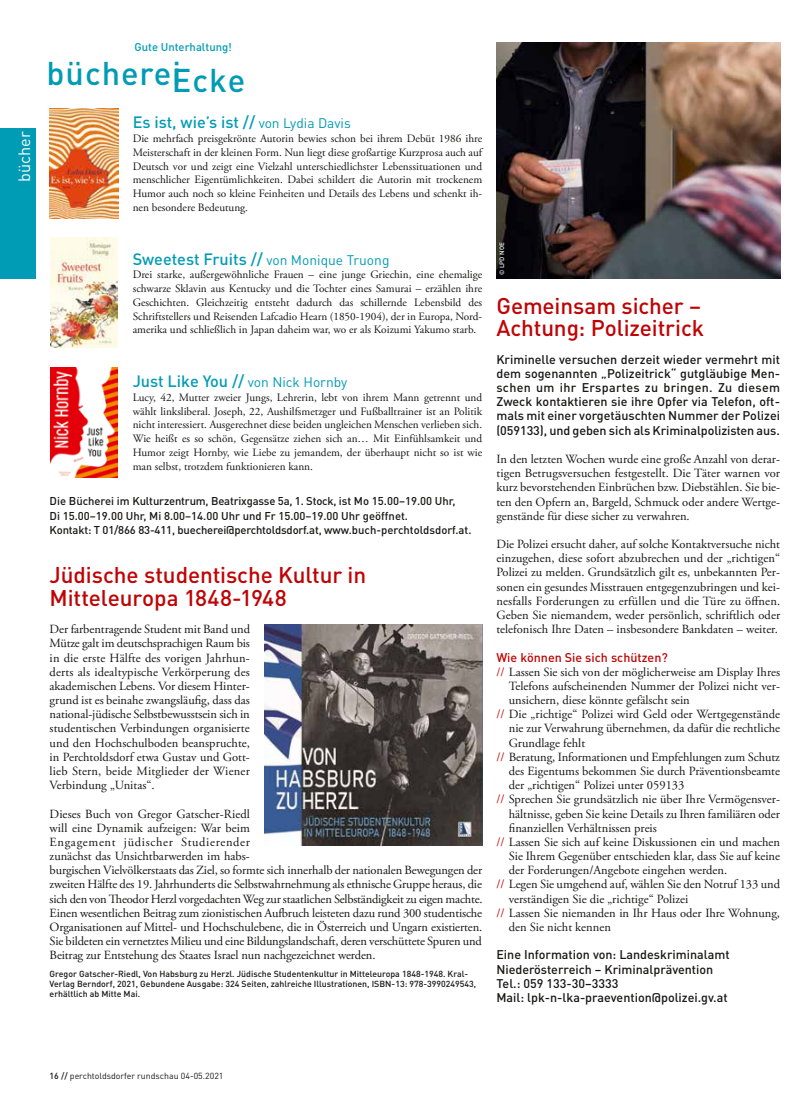
<style>
.page{position:relative;width:812px;height:1099px;background:#fff}
.page>*{position:absolute;margin:0;border:0;box-sizing:border-box;transform-origin:0 0}
.t1{font:500 32.5px "DINOT";letter-spacing:.03em;color:#009bb4}
.Head_18pt{font:500 22.5px/22.5px "DINOT";letter-spacing:-.005em;color:#c00304}
.Autor_Buch{font:500 16.25px "DINOT";color:#009bb4}
.t2{font:16.25px "DINOT";color:#fff}
.FT{font:12.5px/14.1px "Adobe Garamond Pro";letter-spacing:-.005em;color:#181716;text-align:justify}
.FT-2{font:500 12.5px/14.1px "DINOT";color:#181716;text-align:justify}
.FT_AZ{font:500 12.5px "DINOT";color:#c00304}
.FT_Buch{font:11.25px/13.8px "Adobe Garamond Pro";color:#181716;text-align:justify}
.Öffnungszeiten_Buch{font:500 11.25px "DINOT";color:#181716}
.Vorspann_Buch{font:500 11.25px "DINOT";letter-spacing:-.015em;color:#181716}
.Vorspann_Buch-2{font:500 11.25px "DINOT";color:#009bb4}
.BT{font:500 8.75px/10px "DINOT";color:#181716}
.t3{font:8.75px "DINOT";color:#181716}
.t4{font:500 6.25px "DINOT";color:#fff}
.s1{font-weight:400;font-size:13.75px}
.s2{color:#c00304}
.s3{font-weight:500}
</style>
<div class="page">
<img style="left:50px;top:108px;width:69px;height:110px">
<img style="left:51px;top:238px;width:67px;height:110px">
<img style="left:51px;top:367px;width:66px;height:110px">
<div style="left:0;top:128px;width:35px;height:151px;background:#009bb4"></div>
<img style="left:496px;top:43px;width:284px;height:236px">
<img style="left:264px;top:625px;width:218px;height:220px">
<p class="t2" style="left:13px;top:182px;width:52px;rotate:-90deg">bücher</p>
<p class="Vorspann_Buch-2" style="left:134px;top:39px;width:99px">Gute Unterhaltung!</p>
<p class="t1" style="left:47px;top:51px;width:136px">bücherei</p>
<p class="t1" style="left:172px;top:58px;width:75px">Ecke</p>
<p class="Autor_Buch" style="left:133px;top:111px;width:220px">Es ist, wie’s ist // <span class="s1">von Lydia Davis</span></p>
<p class="FT_Buch" style="left:133px;top:132px;width:351px">Die mehrfach preisgekrönte Autorin bewies schon bei ihrem Debüt 1986 ihre Meisterschaft in der kleinen Form. Nun liegt diese großartige Kurzprosa auch auf Deutsch vor und zeigt eine Vielzahl unterschiedlichster Lebenssituationen und menschlicher Eigentümlichkeiten. Dabei schildert die Autorin mit trockenem Humor auch noch so kleine Feinheiten und Details des Lebens und schenkt ih&shy;nen besondere Bedeutung.</p>
<p class="Autor_Buch" style="left:133px;top:248px;width:258px">Sweetest Fruits // <span class="s1">von Monique Truong</span></p>
<p class="FT_Buch" style="left:133px;top:268px;width:351px">Drei starke, außergewöhnliche Frauen – eine junge Griechin, eine ehemalige schwarze Sklavin aus Kentucky und die Tochter eines Samurai – erzählen ihre Geschichten. Gleichzeitig entsteht dadurch das schillernde Lebensbild des Schriftstellers und Reisenden Lafcadio Hearn (1850-1904), der in Europa, Nord&shy;amerika und schließlich in Japan daheim war, wo er als Koizumi Yakumo starb.</p>
<p class="Autor_Buch" style="left:133px;top:370px;width:216px">Just Like You // <span class="s1">von Nick Hornby</span></p>
<p class="FT_Buch" style="left:133px;top:391px;width:351px">Lucy, 42, Mutter zweier Jungs, Lehrerin, lebt von ihrem Mann getrennt und wählt linksliberal. Joseph, 22, Aushilfsmetzger und Fußballtrainer ist an Politik nicht interessiert. Ausgerechnet diese beiden ungleichen Menschen verlieben sich.<br>Wie heißt es so schön, Gegensätze ziehen sich an… Mit Einfühlsamkeit und Humor zeigt Hornby, wie Liebe zu jemandem, der überhaupt nicht so ist wie man selbst, trotzdem funktionieren kann.</p>
<p class="Öffnungszeiten_Buch" style="left:50px;top:493px;width:407px">Die Bücherei im Kulturzentrum, Beatrixgasse 5a, 1. Stock, ist Mo 15.00–19.00 Uhr,</p>
<p class="Öffnungszeiten_Buch" style="left:50px;top:508px;width:360px">Di 15.00–19.00 Uhr, Mi 8.00–14.00 Uhr und Fr 15.00–19.00 Uhr geöffnet.</p>
<p class="Vorspann_Buch" style="left:50px;top:522px;width:423px">Kontakt: T 01/866 83-411, buecherei@perchtoldsdorf.at, www.buch-perchtoldsdorf.at.</p>
<p class="Head_18pt" style="left:50px;top:563px;width:318px">Jüdische studentische Kultur in<br>Mitteleuropa 1848-1948</p>
<p class="FT" style="left:50px;top:622px;width:202px">Der farbentragende Student mit Band und Mütze galt im deutschsprachigen Raum bis in die erste Hälfte des vorigen Jahrhun&shy;derts als idealtypische Verkörperung des akademischen Lebens. Vor diesem Hinter&shy;grund ist es beinahe zwangsläufig, dass das national-jüdische Selbstbewusstsein sich in studentischen Verbindungen organisierte und den Hochschulboden beanspruchte, in Perchtoldsdorf etwa Gustav und Gott&shy;lieb Stern, beide Mitglieder der Wiener Verbindung „Unitas“.</p>
<p class="FT" style="left:50px;top:807px;width:434px;text-align:left">Dieses Buch von Gregor Gatscher-Riedl<br>will eine Dynamik aufzeigen: War beim<br>Engagement jüdischer Studierender<br>zunächst das Unsichtbarwerden im habs-<br>burgischen Vielvölkerstaats das Ziel, so formte sich innerhalb der nationalen Bewegungen der zweiten Hälfte des 19. Jahrhunderts die Selbstwahrnehmung als ethnische Gruppe heraus, die sich den von Theodor Herzl vorgedachten Weg zur staatlichen Selbständigkeit zu eigen machte.<br>Einen wesentlichen Beitrag zum zionistischen Aufbruch leisteten dazu rund 300 studentische Organisationen auf Mittel- und Hochschulebene, die in Österreich und Ungarn existierten.<br>Sie bildeten ein vernetztes Milieu und eine Bildungslandschaft, deren verschüttete Spuren und Beitrag zur Entstehung des Staates Israel nun nachgezeichnet werden.</p>
<p class="BT" style="left:50px;top:968px;width:428px">Gregor Gatscher-Riedl, Von Habsburg zu Herzl. Jüdische Studentenkultur in Mitteleuropa 1848-1948. Kral-<br>Verlag Berndorf, 2021, Gebundene Ausgabe: 324 Seiten, zahlreiche Illustrationen, ISBN-13: 978-3990249543, erhältlich ab Mitte Mai.</p>
<p class="t4" style="left:497px;top:275px;width:34px;rotate:-90deg">© LPD NOE</p>
<p class="Head_18pt" style="left:496px;top:293px;width:209px">Gemeinsam sicher –<br>Achtung: Polizeitrick</p>
<p class="FT-2" style="left:496px;top:351px;width:285px">Kriminelle versuchen derzeit wieder vermehrt mit dem sogenannten „Polizeitrick“ gutgläubige Men&shy;schen um ihr Erspartes zu bringen. Zu diesem Zweck kontaktieren sie ihre Opfer via Telefon, oft&shy;mals mit einer vorgetäuschten Nummer der Polizei (059133), und geben sich als Kriminalpolizisten aus.</p>
<p class="FT" style="left:496px;top:452px;width:285px">In den letzten Wochen wurde eine große Anzahl von derar&shy;tigen Betrugsversuchen festgestellt. Die Täter warnen vor kurz bevorstehenden Einbrüchen bzw. Diebstählen. Sie bie&shy;ten den Opfern an, Bargeld, Schmuck oder andere Wertge&shy;genstände für diese sicher zu verwahren.</p>
<p class="FT" style="left:496px;top:537px;width:285px">Die Polizei ersucht daher, auf solche Kontaktversuche nicht einzugehen, diese sofort abzubrechen und der „richtigen“ Polizei zu melden. Grundsätzlich gilt es, unbekannten Per&shy;sonen ein gesundes Misstrauen entgegenzubringen und kei&shy;nesfalls Forderungen zu erfüllen und die Türe zu öffnen.<br>Geben Sie niemandem, weder persönlich, schriftlich oder telefonisch Ihre Daten – insbesondere Bankdaten – weiter.</p>
<p class="FT_AZ" style="left:496px;top:648px;width:173px">Wie können Sie sich schützen?</p>
<p class="FT" style="left:508px;top:665px;width:273px;text-indent:-12px"><span class="s2">//</span> Lassen Sie sich von der möglicherweise am Display Ihres Telefons aufscheinenden Nummer der Polizei nicht ver&shy;unsichern, diese könnte gefälscht sein</p>
<p class="FT" style="left:508px;top:707px;width:273px;text-indent:-12px"><span class="s2">//</span> Die „richtige“ Polizei wird Geld oder Wertgegenstände nie zur Verwahrung übernehmen, da dafür die rechtliche Grundlage fehlt</p>
<p class="FT" style="left:508px;top:750px;width:273px;text-indent:-12px"><span class="s2">//</span> Beratung, Informationen und Empfehlungen zum Schutz des Eigentums bekommen Sie durch Präventionsbeamte der „richtigen“ Polizei unter 059133</p>
<p class="FT" style="left:508px;top:792px;width:273px;text-indent:-12px"><span class="s2">//</span> Sprechen Sie grundsätzlich nie über Ihre Vermögensver&shy;hältnisse, geben Sie keine Details zu Ihren familiären oder finanziellen Verhältnissen preis</p>
<p class="FT" style="left:508px;top:835px;width:273px;text-indent:-12px"><span class="s2">//</span> Lassen Sie sich auf keine Diskussionen ein und machen Sie Ihrem Gegenüber entschieden klar, dass Sie auf keine der Forderungen/Angebote eingehen werden.</p>
<p class="FT" style="left:508px;top:877px;width:273px;text-indent:-12px"><span class="s2">//</span> Legen Sie umgehend auf, wählen Sie den Notruf 133 und verständigen Sie die „richtige“ Polizei</p>
<p class="FT" style="left:508px;top:906px;width:273px;text-indent:-12px"><span class="s2">//</span> Lassen Sie niemanden in Ihr Haus oder Ihre Wohnung, den Sie nicht kennen</p>
<p class="FT-2" style="left:496px;top:947px;width:235px">Eine Information von: Landeskriminalamt<br>Niederösterreich – Kriminalprävention</p>
<p class="FT-2" style="left:496px;top:975px;width:123px">Tel.: 059 133-30–3333</p>
<p class="FT-2" style="left:496px;top:989px;width:233px">Mail: lpk-n-lka-praevention@polizei.gv.at</p>
<p class="t3" style="left:50px;top:1069px;width:175px"><span class="s3">16 //</span> perchtoldsdorfer rundschau 04-05.2021</p>
</div>
